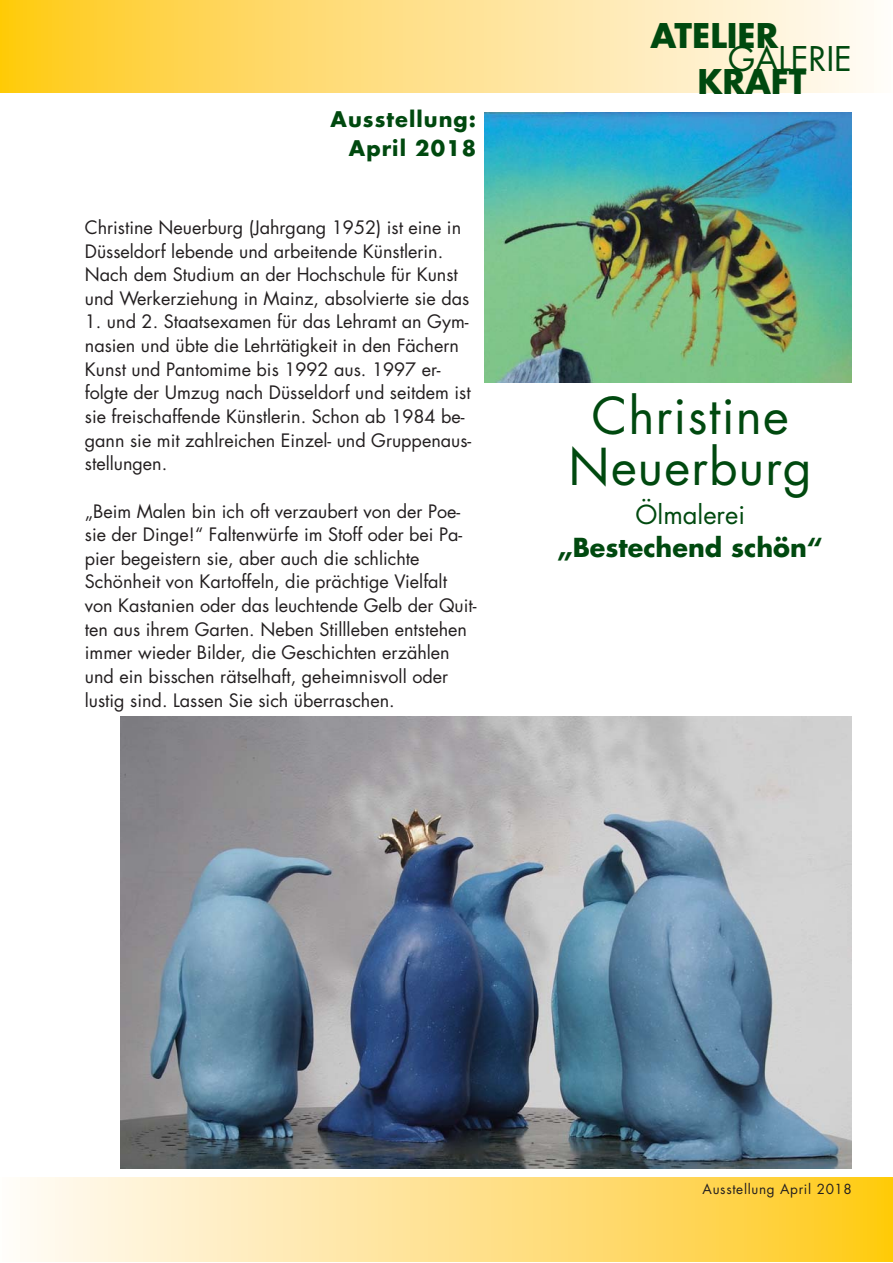
<style>
.page{position:relative;width:893px;height:1263px;background:#fff}
.page>*{position:absolute;margin:0;border:0;box-sizing:border-box;transform-origin:0 0}
.t1{font:49.5px/51px "Futura";letter-spacing:.025em;color:#00490f;text-align:center}
.t2{font:700 33.15px "Futura";color:#00490f}
.t3{font:33.15px "Futura";color:#00490f}
.t4{font:700 25.5px "Futura";color:#00490f}
.t5{font:25.5px "Futura";color:#00490f}
.t6{font:700 21px/28.5px "Futura";letter-spacing:.05em;color:#00490f;text-align:right}
.t7{font:18px/23.7px "Futura";color:#231f20}
.t8{font:13.5px "Futura";letter-spacing:.05em;color:#231f20}
</style>
<div class="page">
<svg style="left:0;top:0;width:874px;height:93px;background:#ffe18b"></svg>
<svg style="left:20px;top:1177px;width:872px;height:85px;background:#ffe18b"></svg>
<img style="left:121px;top:717px;width:731px;height:451px">
<img style="left:485px;top:112px;width:367px;height:270px">
<p class="t6" style="left:331px;top:107px;width:147px">Ausstellung:<br>April 2018</p>
<p class="t7" style="left:85px;top:217px;width:386px">Christine Neuerburg (Jahrgang 1952) ist eine in Düsseldorf lebende und arbeitende Künstlerin.<br>Nach dem Studium an der Hochschule für Kunst und Werkerziehung in Mainz, absolvierte sie das</p>
<p class="t7" style="left:85px;top:312px;width:388px">1. und 2. Staatsexamen für das Lehramt an Gym&shy;nasien und übte die Lehrtätigkeit in den Fächern Kunst und Pantomime bis 1992 aus. 1997 er&shy;folgte der Umzug nach Düsseldorf und seitdem ist sie freischaffende Künstlerin. Schon ab 1984 be&shy;gann sie mit zahlreichen Einzel- und Gruppenaus&shy;stellungen.</p>
<p class="t7" style="left:85px;top:501px;width:393px">„Beim Malen bin ich oft verzaubert von der Poe&shy;sie der Dinge!“ Faltenwürfe im Stoff oder bei Pa&shy;pier begeistern sie, aber auch die schlichte Schönheit von Kartoffeln, die prächtige Vielfalt von Kastanien oder das leuchtende Gelb der Quit&shy;ten aus ihrem Garten. Neben Stillleben entstehen immer wieder Bilder, die Geschichten erzählen und ein bisschen rätselhaft, geheimnisvoll oder lustig sind. Lassen Sie sich überraschen.</p>
<h2 class="t2" style="left:650px;top:21px;width:129px">ATELIER</h2>
<h2 class="t3" style="left:728px;top:44px;width:125px">GALERIE</h2>
<h2 class="t2" style="left:697px;top:66px;width:111px">KRAFT</h2>
<h1 class="t1" style="left:568px;top:394px;width:245px">Christine<br>Neuerburg</h1>
<h3 class="t5" style="left:635px;top:503px;width:111px">Ölmalerei</h3>
<h3 class="t4" style="left:557px;top:536px;width:267px">„Bestechend schön“</h3>
<p class="t8" style="left:702px;top:1183px;width:151px">Ausstellung April 2018</p>
</div>
